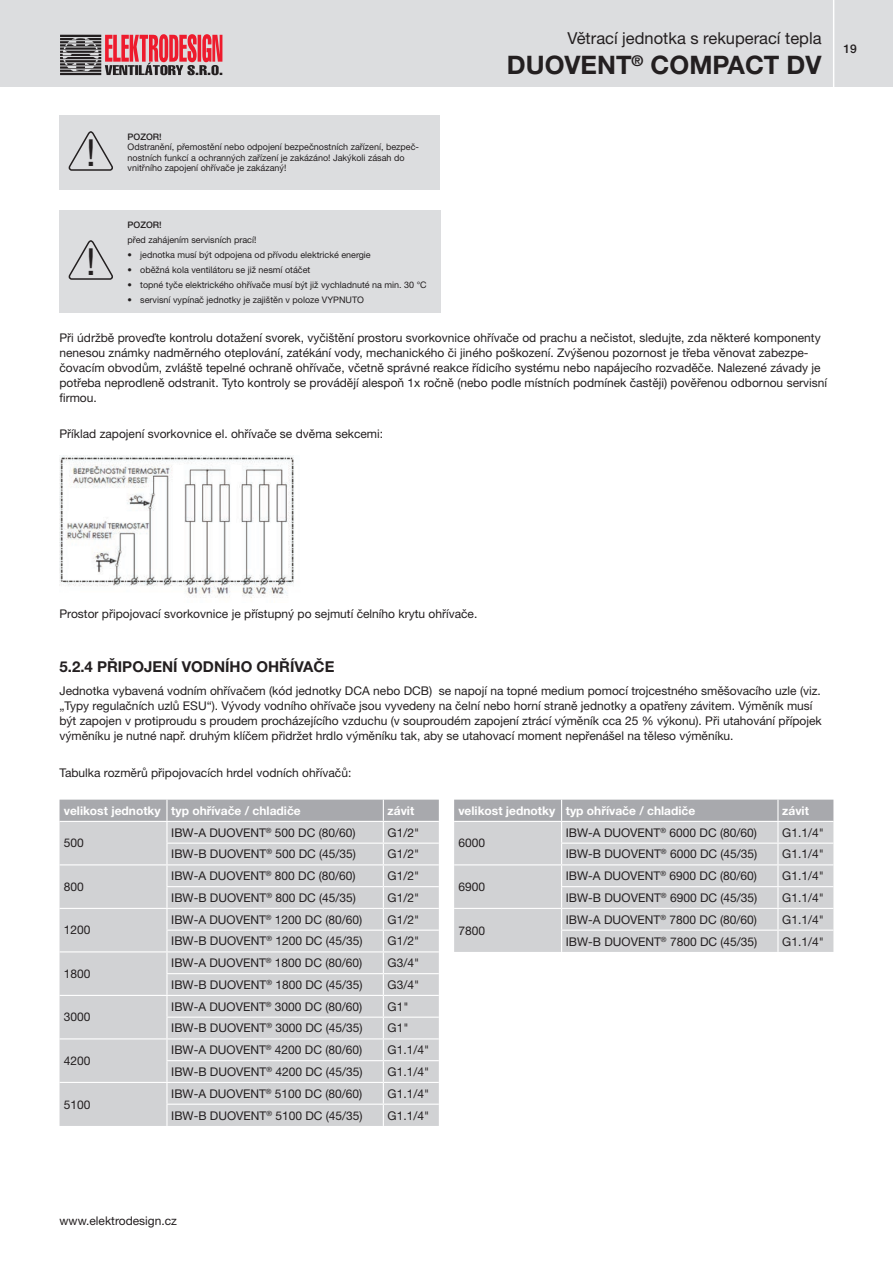
<style>
.page{position:relative;width:893px;height:1263px;background:#fff}
.page>*{position:absolute;margin:0;border:0;box-sizing:border-box;transform-origin:0 0}
.t1{font:37.35px "Helvetica Neue LT Pro";color:#231f20}
.t2{font:700 25.5px "Helvetica Neue LT Pro";color:#231f20}
.t3{font:16.5px "Helvetica Neue LT Pro";color:#231f20}
.t4{font:700 15px "Helvetica Neue LT Pro";color:#231f20}
.t5{font:12px/15px "Helvetica Neue LT Pro";color:#231f20}
.t6{font:700 12px "Helvetica Neue LT Pro";color:#fff}
.t7{font:500 12px "Helvetica Neue LT Pro";color:#231f20}
.t8{font:9px/10.5px "Helvetica Neue LT Pro";color:#231f20}
.t9{font:500 9px "Helvetica Neue LT Pro";color:#231f20}
</style>
<div class="page">
<div style="left:0;top:0;width:893px;height:87px;background:#dcdddf"></div>
<hr style="left:833px;top:0;width:1px;height:89px;background:#fff">
<svg style="left:60px;top:34px;width:162px;height:41px"></svg>
<img style="left:60px;top:455px;width:234px;height:143px">
<svg style="left:60px;top:800px;width:379px;height:326px;background:#d0d1d3"></svg>
<svg style="left:454px;top:800px;width:379px;height:152px;background:#cdced0"></svg>
<div style="left:60px;top:115px;width:380px;height:74px;background:#dcdddf"></div>
<svg style="left:68px;top:131px;width:45px;height:40px"></svg>
<div style="left:60px;top:210px;width:381px;height:102px;background:#dcdddf"></div>
<svg style="left:68px;top:240px;width:45px;height:40px"></svg>
<h3 class="t3" style="left:568px;top:28px;width:255px">Větrací jednotka s rekuperací tepla</h3>
<h2 class="t2" style="left:507px;top:49px;width:316px">DUOVENT<sup>®</sup> COMPACT DV</h2>
<p class="t7" style="left:843px;top:41px;width:15px">19</p>
<h1 class="t1" style="left:86px;top:130px;width:11px">!</h1>
<h1 class="t1" style="left:86px;top:239px;width:11px">!</h1>
<p class="t9" style="left:128px;top:131px;width:36px">POZOR!</p>
<p class="t8" style="left:128px;top:141px;width:293px">Odstranění, přemostění nebo odpojení bezpečnostních zařízení, bezpeč&shy;nostních funkcí a ochranných zařízení je zakázáno! Jakýkoli zásah do vnitřního zapojení ohřívače je zakázaný!</p>
<p class="t9" style="left:128px;top:219px;width:36px">POZOR!</p>
<p class="t8" style="left:128px;top:234px;width:130px">před zahájením servisních prací!</p>
<p class="t8" style="left:128px;top:249px;width:245px">• jednotka musí být odpojena od přívodu elektrické energie</p>
<p class="t8" style="left:128px;top:264px;width:184px">• oběžná kola ventilátoru se již nesmí otáčet</p>
<p class="t8" style="left:128px;top:279px;width:301px">• topné tyče elektrického ohřívače musí být již vychladnuté na min. 30 °C</p>
<p class="t8" style="left:128px;top:294px;width:238px">• servisní vypínač jednotky je zajištěn v poloze VYPNUTO</p>
<p class="t5" style="left:60px;top:330px;width:769px">Při údržbě proveďte kontrolu dotažení svorek, vyčištění prostoru svorkovnice ohřívače od prachu a nečistot, sledujte, zda některé komponenty nenesou známky nadměrného oteplování, zatékání vody, mechanického či jiného poškození. Zvýšenou pozornost je třeba věnovat zabezpe&shy;čovacím obvodům, zvláště tepelné ochraně ohřívače, včetně správné reakce řídicího systému nebo napájecího rozvaděče. Nalezené závady je potřeba neprodleně odstranit. Tyto kontroly se provádějí alespoň 1x ročně (nebo podle místních podmínek častěji) pověřenou odbornou servisní firmou.</p>
<p class="t5" style="left:60px;top:426px;width:325px">Příklad zapojení svorkovnice el. ohřívače se dvěma sekcemi:</p>
<p class="t5" style="left:60px;top:606px;width:419px">Prostor připojovací svorkovnice je přístupný po sejmutí čelního krytu ohřívače.</p>
<p class="t4" style="left:60px;top:657px;width:276px">5.2.4 PŘIPOJENÍ VODNÍHO OHŘÍVAČE</p>
<p class="t5" style="left:60px;top:683px;width:764px">Jednotka vybavená vodním ohřívačem (kód jednotky DCA nebo DCB) se napojí na topné medium pomocí trojcestného směšovacího uzle (viz. „Typy regulačních uzlů ESU“). Vývody vodního ohřívače jsou vyvedeny na čelní nebo horní straně jednotky a opatřeny závitem. Výměník musí být zapojen v protiproudu s proudem procházejícího vzduchu (v souproudém zapojení ztrácí výměník cca 25 % výkonu). Při utahování přípojek výměníku je nutné např. druhým klíčem přidržet hrdlo výměníku tak, aby se utahovací moment nepřenášel na těleso výměníku.</p>
<p class="t5" style="left:60px;top:764px;width:293px">Tabulka rozměrů připojovacích hrdel vodních ohřívačů:</p>
<p class="t6" style="left:64px;top:803px;width:238px">velikost jednotky typ ohřívače / chladiče</p>
<p class="t6" style="left:388px;top:803px;width:28px">závit</p>
<p class="t5" style="left:64px;top:835px;width:22px">500</p>
<p class="t6" style="left:458px;top:803px;width:238px">velikost jednotky typ ohřívače / chladiče</p>
<p class="t6" style="left:782px;top:803px;width:28px">závit</p>
<p class="t5" style="left:458px;top:835px;width:28px">6000</p>
<p class="t5" style="left:171px;top:824px;width:186px">IBW-A DUOVENT<sup>®</sup> 500 DC (80/60)</p>
<p class="t5" style="left:388px;top:824px;width:33px">G1/2"</p>
<p class="t5" style="left:171px;top:846px;width:186px">IBW-B DUOVENT<sup>®</sup> 500 DC (45/35)</p>
<p class="t5" style="left:388px;top:846px;width:33px">G1/2"</p>
<p class="t5" style="left:566px;top:824px;width:193px">IBW-A DUOVENT<sup>®</sup> 6000 DC (80/60)</p>
<p class="t5" style="left:782px;top:824px;width:43px">G1.1/4"</p>
<p class="t5" style="left:566px;top:846px;width:193px">IBW-B DUOVENT<sup>®</sup> 6000 DC (45/35)</p>
<p class="t5" style="left:782px;top:846px;width:43px">G1.1/4"</p>
<p class="t5" style="left:64px;top:879px;width:22px">800</p>
<p class="t5" style="left:64px;top:922px;width:28px">1200</p>
<p class="t5" style="left:64px;top:966px;width:28px">1800</p>
<p class="t5" style="left:64px;top:1009px;width:28px">3000</p>
<p class="t5" style="left:64px;top:1053px;width:28px">4200</p>
<p class="t5" style="left:64px;top:1097px;width:28px">5100</p>
<p class="t5" style="left:171px;top:868px;width:186px">IBW-A DUOVENT<sup>®</sup> 800 DC (80/60)</p>
<p class="t5" style="left:388px;top:868px;width:33px">G1/2"</p>
<p class="t5" style="left:171px;top:890px;width:186px">IBW-B DUOVENT<sup>®</sup> 800 DC (45/35)</p>
<p class="t5" style="left:388px;top:890px;width:33px">G1/2"</p>
<p class="t5" style="left:171px;top:911px;width:193px">IBW-A DUOVENT<sup>®</sup> 1200 DC (80/60)</p>
<p class="t5" style="left:388px;top:911px;width:33px">G1/2"</p>
<p class="t5" style="left:171px;top:933px;width:193px">IBW-B DUOVENT<sup>®</sup> 1200 DC (45/35)</p>
<p class="t5" style="left:388px;top:933px;width:33px">G1/2"</p>
<p class="t5" style="left:171px;top:955px;width:193px">IBW-A DUOVENT<sup>®</sup> 1800 DC (80/60)</p>
<p class="t5" style="left:388px;top:955px;width:33px">G3/4"</p>
<p class="t5" style="left:171px;top:977px;width:193px">IBW-B DUOVENT<sup>®</sup> 1800 DC (45/35)</p>
<p class="t5" style="left:388px;top:977px;width:33px">G3/4"</p>
<p class="t5" style="left:171px;top:998px;width:193px">IBW-A DUOVENT<sup>®</sup> 3000 DC (80/60)</p>
<p class="t5" style="left:388px;top:998px;width:22px">G1"</p>
<p class="t5" style="left:171px;top:1020px;width:193px">IBW-B DUOVENT<sup>®</sup> 3000 DC (45/35)</p>
<p class="t5" style="left:388px;top:1020px;width:22px">G1"</p>
<p class="t5" style="left:171px;top:1042px;width:193px">IBW-A DUOVENT<sup>®</sup> 4200 DC (80/60)</p>
<p class="t5" style="left:388px;top:1042px;width:43px">G1.1/4"</p>
<p class="t5" style="left:171px;top:1064px;width:193px">IBW-B DUOVENT<sup>®</sup> 4200 DC (45/35)</p>
<p class="t5" style="left:388px;top:1064px;width:43px">G1.1/4"</p>
<p class="t5" style="left:171px;top:1085px;width:193px">IBW-A DUOVENT<sup>®</sup> 5100 DC (80/60)</p>
<p class="t5" style="left:388px;top:1085px;width:43px">G1.1/4"</p>
<p class="t5" style="left:171px;top:1108px;width:193px">IBW-B DUOVENT<sup>®</sup> 5100 DC (45/35)</p>
<p class="t5" style="left:388px;top:1107px;width:43px">G1.1/4"</p>
<p class="t5" style="left:458px;top:879px;width:28px">6900</p>
<p class="t5" style="left:458px;top:923px;width:28px">7800</p>
<p class="t5" style="left:60px;top:1213px;width:119px">www.elektrodesign.cz</p>
<p class="t5" style="left:566px;top:868px;width:193px">IBW-A DUOVENT<sup>®</sup> 6900 DC (80/60)</p>
<p class="t5" style="left:782px;top:868px;width:43px">G1.1/4"</p>
<p class="t5" style="left:566px;top:890px;width:193px">IBW-B DUOVENT<sup>®</sup> 6900 DC (45/35)</p>
<p class="t5" style="left:782px;top:890px;width:43px">G1.1/4"</p>
<p class="t5" style="left:566px;top:911px;width:193px">IBW-A DUOVENT<sup>®</sup> 7800 DC (80/60)</p>
<p class="t5" style="left:782px;top:911px;width:43px">G1.1/4"</p>
<p class="t5" style="left:566px;top:934px;width:193px">IBW-B DUOVENT<sup>®</sup> 7800 DC (45/35)</p>
<p class="t5" style="left:782px;top:933px;width:43px">G1.1/4"</p>
</div>
